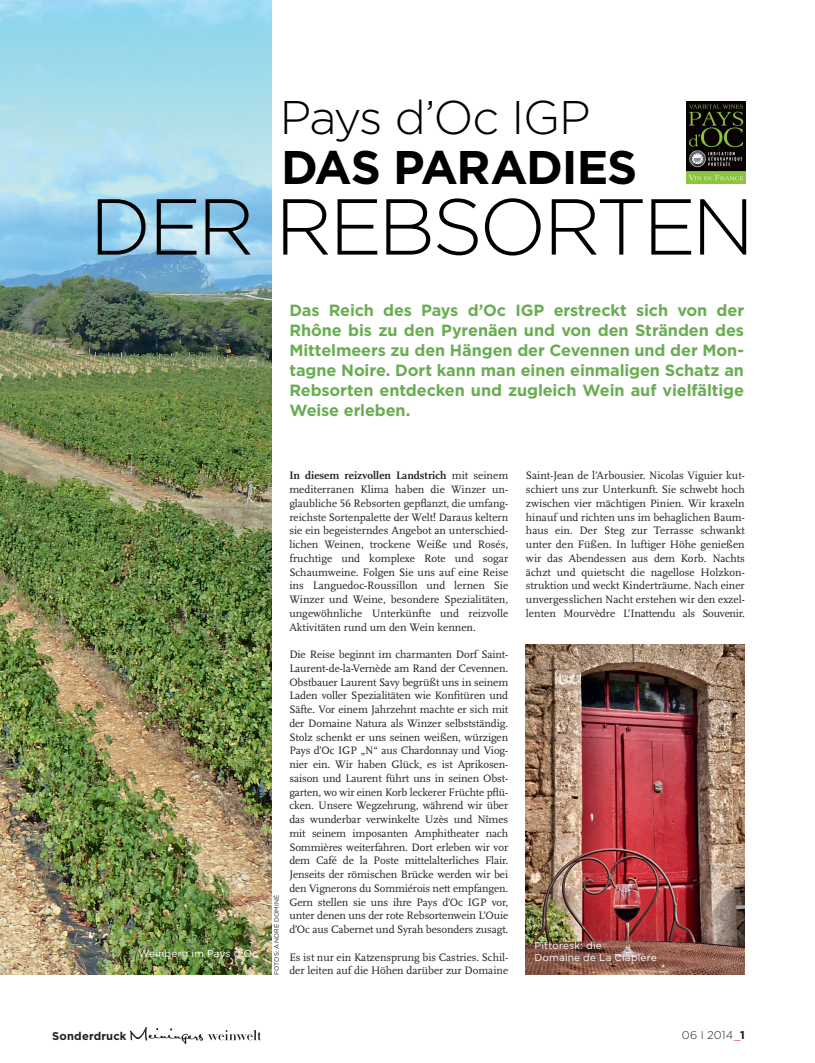
<style>
.page{position:relative;width:815px;height:1063px;background:#fff}
.page>*{position:absolute;margin:0;border:0;box-sizing:border-box;transform-origin:0 0}
.t1{font:300 79.12px "Gotham";letter-spacing:-.055em;color:#000}
.t2{font:700 47.12px "Gotham";color:#000}
.t3{font:300 47.12px "Gotham";letter-spacing:-.04em;color:#000}
.t4{font:700 16.25px/20px "Gotham";letter-spacing:-.01em;color:#69ad53;text-align:justify}
.t5{font:11.25px/13.8px "Scala Pro";color:#231f20;text-align:justify}
.t6{font:700 11.25px "Gotham";letter-spacing:.015em;color:#231f20}
.t7{font:300 11.25px "Gotham";letter-spacing:.01em;color:#231f20}
.t8{font:10px/11.2px "Gotham";letter-spacing:.02em;color:#fff}
.t9{font:6.25px "Gotham";letter-spacing:.035em;color:#231f20}
.s1{font-weight:700}
.s2{color:#da2128}
</style>
<div class="page">
<img style="left:0;top:0;width:272px;height:974px">
<img style="left:129px;top:1027px;width:74px;height:17px">
<svg style="left:208px;top:1030px;width:53px;height:10px"></svg>
<img style="left:526px;top:644px;width:218px;height:330px">
<img style="left:686px;top:101px;width:60px;height:83px">
<h2 class="t3" style="left:280px;top:92px;width:312px">PAYS D’OC IGP</h2>
<h2 class="t2" style="left:281px;top:140px;width:351px">Das Paradi es</h2>
<h1 class="t1" style="left:90px;top:184px;width:666px">DER REBSORTEN</h1>
<p class="t4" style="left:289px;top:299px;width:456px">Das Reich des Pays d’Oc IGP erstreckt sich von der Rhône bis zu den Pyrenäen und von den Stränden des Mittelmeers zu den Hängen der Cevennen und der Mon&shy;tagne Noire. Dort kann man einen einmaligen Schatz an Rebsorten entdecken und zugleich Wein auf vielfältige Weise erleben.</p>
<p class="t5" style="left:289px;top:469px;width:220px"><span class="s1">In diesem reizvollen Landstrich</span> mit seinem mediterranen Klima haben die Winzer un&shy;glaubliche 56 Rebsorten gepflanzt, die umfang&shy;reichste Sortenpalette der Welt! Daraus keltern sie ein begeisterndes Angebot an unterschied&shy;lichen Weinen, trockene Weiße und Rosés, fruchtige und komplexe Rote und sogar Schaumweine. Folgen Sie uns auf eine Reise ins Languedoc-Roussillon und lernen Sie Winzer und Weine, besondere Spezialitäten, ungewöhnliche Unterkünfte und reizvolle Aktivitäten rund um den Wein kennen.</p>
<p class="t5" style="left:289px;top:648px;width:220px">Die Reise beginnt im charmanten Dorf Saint-Laurent-de-la-Vernède am Rand der Cevennen.<br>Obstbauer Laurent Savy begrüßt uns in seinem Laden voller Spezialitäten wie Konfitüren und Säfte. Vor einem Jahrzehnt machte er sich mit der Domaine Natura als Winzer selbstständig.<br>Stolz schenkt er uns seinen weißen, würzigen Pays d’Oc IGP „N“ aus Chardonnay und Viog&shy;nier ein. Wir haben Glück, es ist Aprikosen&shy;saison und Laurent führt uns in seinen Obst&shy;garten, wo wir einen Korb leckerer Früchte pflü&shy;cken. Unsere Wegzehrung, während wir über das wunderbar verwinkelte Uzès und Nîmes mit seinem imposanten Amphitheater nach Sommières weiterfahren. Dort erleben wir vor dem Café de la Poste mittelalterliches Flair.<br>Jenseits der römischen Brücke werden wir bei den Vignerons du Sommiérois nett empfangen.<br>Gern stellen sie uns ihre Pays d’Oc IGP vor, unter denen uns der rote Rebsortenwein L’Ouie d’Oc aus Cabernet und Syrah besonders zusagt.</p>
<p class="t5" style="left:289px;top:950px;width:220px">Es ist nur ein Katzensprung bis Castries. Schil&shy;der leiten auf die Höhen darüber zur Domaine</p>
<p class="t5" style="left:526px;top:469px;width:220px">Saint-Jean de l’Arbousier. Nicolas Viguier kut&shy;schiert uns zur Unterkunft. Sie schwebt hoch zwischen vier mächtigen Pinien. Wir kraxeln hinauf und richten uns im behaglichen Baum&shy;haus ein. Der Steg zur Terrasse schwankt unter den Füßen. In luftiger Höhe genießen wir das Abendessen aus dem Korb. Nachts ächzt und quietscht die nagellose Holzkon&shy;struktion und weckt Kinderträume. Nach einer unvergesslichen Nacht erstehen wir den exzel&shy;lenten Mourvèdre L’Inattendu als Souvenir.</p>
<p class="t9" style="left:273px;top:975px;width:82px;rotate:-90deg">fotos: ANDRÉ DOMINÉ</p>
<p class="t8" style="left:138px;top:947px;width:121px">Weinberg im Pays d’Oc</p>
<p class="t8" style="left:535px;top:940px;width:124px">Pittoresk: die<br>Domaine de La Clapière</p>
<p class="t6" style="left:52px;top:1029px;width:76px">Sonderdruck</p>
<p class="t7" style="left:682px;top:1028px;width:65px">06 I 2014<span class="s2">_</span><span class="s1">1</span></p>
</div>
